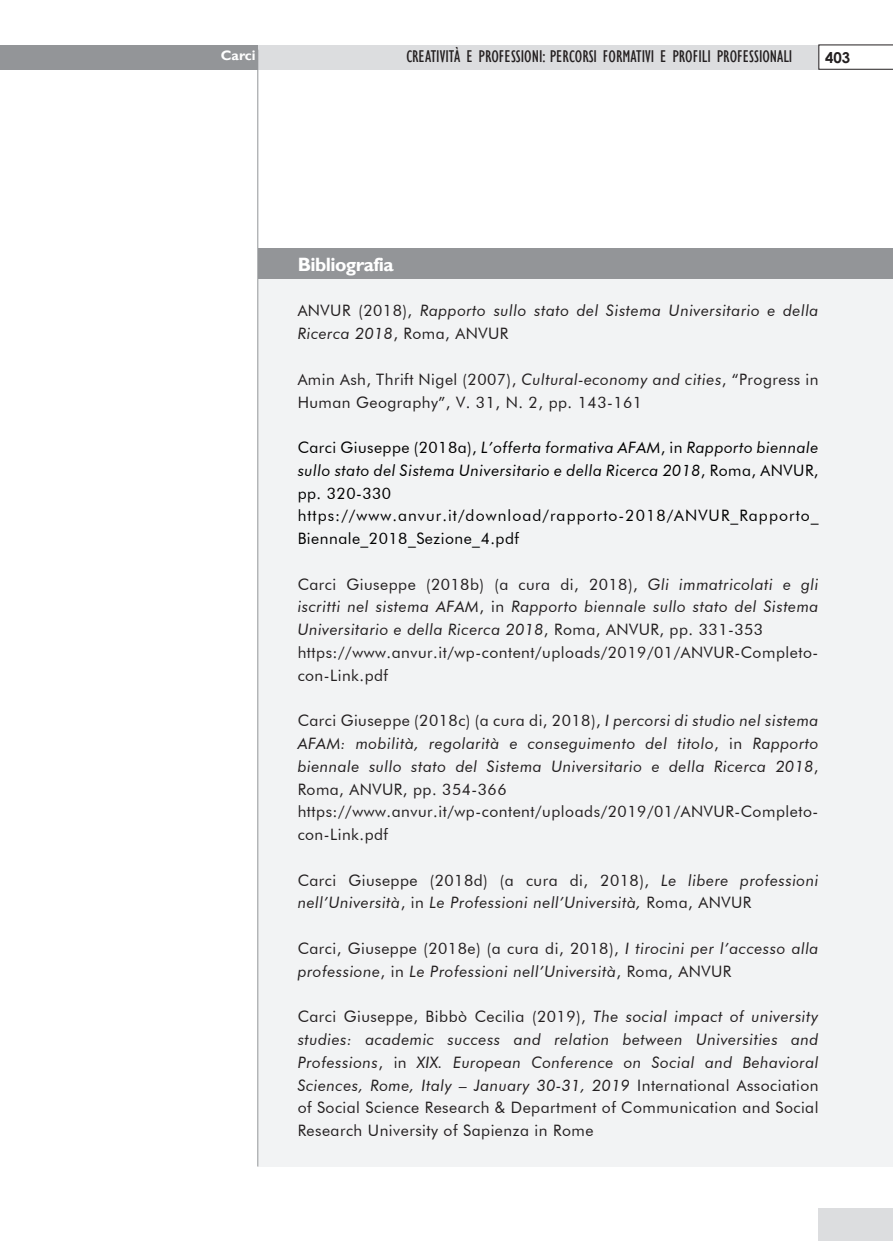
<style>
.page{position:relative;width:893px;height:1241px;background:#fff}
.page>*{position:absolute;margin:0;border:0;box-sizing:border-box;transform-origin:0 0}
.titolo_reference{font:700 19.25px "forma";letter-spacing:-.03em;color:#fff}
.t1{font:condensed 17.5px "forma";color:#231f20}
.testo_reference{font:italic 15.75px/22.8px "Futura BT";letter-spacing:.03em;color:#231f20}
.testo_reference-2{font:15.75px/22.8px "Futura BT";letter-spacing:.035em;color:#231f20}
.testo_reference-3{font:italic 15.75px/22.8px "Futura BT";letter-spacing:.03em;color:#000;text-align:justify}
.testo_reference-4{font:15.75px/22.8px "Futura BT";letter-spacing:.065em;color:#000}
.t2{font:700 15.05px "Century Gothic";color:#231f20}
.t3{font:700 14px "forma";color:#fff}
.s1{font-style:normal}
.s2{font-style:italic}
</style>
<div class="page">
<div style="left:258px;top:248px;width:635px;height:918px;background:#f2f3f4"></div>
<div style="left:258px;top:248px;width:635px;height:31px;background:#939598"></div>
<div style="left:228px;top:45px;width:591px;height:24px;background:#dcdddf"></div>
<div style="left:0;top:45px;width:258px;height:24px;background:#939598"></div>
<svg style="left:819px;top:45px;width:74px;height:24px"></svg>
<div style="left:818px;top:1208px;width:75px;height:32px;background:#dcdddf"></div>
<hr style="left:257px;top:50px;width:1px;height:1116px;background:#939598">
<p class="t3" style="left:221px;top:47px;width:36px">Carci</p>
<p class="t1" style="left:406px;top:46px;width:387px">CREATIVITÀ E PROFESSIONI: PERCORSI FORMATIVI E PROFILI PROFESSIONALI</p>
<p class="t2" style="left:825px;top:46px;width:27px">403</p>
<p class="titolo_reference" style="left:298px;top:253px;width:97px">Bibliografia</p>
<p class="testo_reference" style="left:298px;top:300px;width:522px"><span class="s1">ANVUR (2018),</span> Rapporto sullo stato del Sistema Universitario e della<br>Ricerca 2018<span class="s1">, Roma, ANVUR</span></p>
<p class="testo_reference-2" style="left:298px;top:368px;width:522px">Amin Ash, Thrift Nigel (2007), <span class="s2">Cultural-economy and cities</span>, “Progress in<br>Human Geography”, V. 31, N. 2, pp. 143-161</p>
<p class="testo_reference-3" style="left:298px;top:436px;width:522px"><span class="s1">Carci Giuseppe (2018a),</span> L’offerta formativa AFAM<span class="s1">, in</span> Rapporto biennale sullo stato del Sistema Universitario e della Ricerca 2018<span class="s1">, Roma, ANVUR, pp. 320-330</span></p>
<p class="testo_reference-4" style="left:298px;top:504px;width:522px">https://www.anvur.it/download/rapporto-2018/ANVUR_Rapporto_<br>Biennale_2018_Sezione_4.pdf</p>
<p class="testo_reference" style="left:298px;top:573px;width:522px;text-align:justify"><span class="s1">Carci Giuseppe (2018b) (a cura di, 2018),</span> Gli immatricolati e gli iscritti nel sistema AFAM<span class="s1">, in</span> Rapporto biennale sullo stato del Sistema Universitario e della Ricerca 2018<span class="s1">, Roma, ANVUR, pp. 331-353</span></p>
<p class="testo_reference-2" style="left:298px;top:641px;width:522px">https://www.anvur.it/wp-content/uploads/2019/01/ANVUR-Completo&shy;con-Link.pdf</p>
<p class="testo_reference" style="left:298px;top:709px;width:522px;text-align:justify"><span class="s1">Carci Giuseppe (2018c) (a cura di, 2018),</span> I percorsi di studio nel sistema AFAM: mobilità, regolarità e conseguimento del titolo<span class="s1">, in</span> Rapporto biennale sullo stato del Sistema Universitario e della Ricerca 2018<span class="s1">, Roma, ANVUR, pp. 354-366</span></p>
<p class="testo_reference-2" style="left:298px;top:800px;width:522px">https://www.anvur.it/wp-content/uploads/2019/01/ANVUR-Completo&shy;con-Link.pdf</p>
<p class="testo_reference" style="left:298px;top:868px;width:522px"><span class="s1">Carci Giuseppe (2018d) (a cura di, 2018),</span> Le libere professioni nell’Università<span class="s1">, in</span> Le Professioni nell’Università, <span class="s1">Roma, ANVUR</span></p>
<p class="testo_reference" style="left:298px;top:937px;width:522px"><span class="s1">Carci, Giuseppe (2018e) (a cura di, 2018),</span> I tirocini per l’accesso alla professione<span class="s1">, in</span> Le Professioni nell’Università<span class="s1">, Roma, ANVUR</span></p>
<p class="testo_reference" style="left:298px;top:1005px;width:522px;text-align:justify"><span class="s1">Carci Giuseppe, Bibbò Cecilia (2019),</span> The social impact of university studies: academic success and relation between Universities and Professions<span class="s1">, in</span> XIX. European Conference on Social and Behavioral Sciences, Rome, Italy – January 30-31, 2019 <span class="s1">International Association of Social Science Research &amp; Department of Communication and Social Research University of Sapienza in Rome</span></p>
</div>
